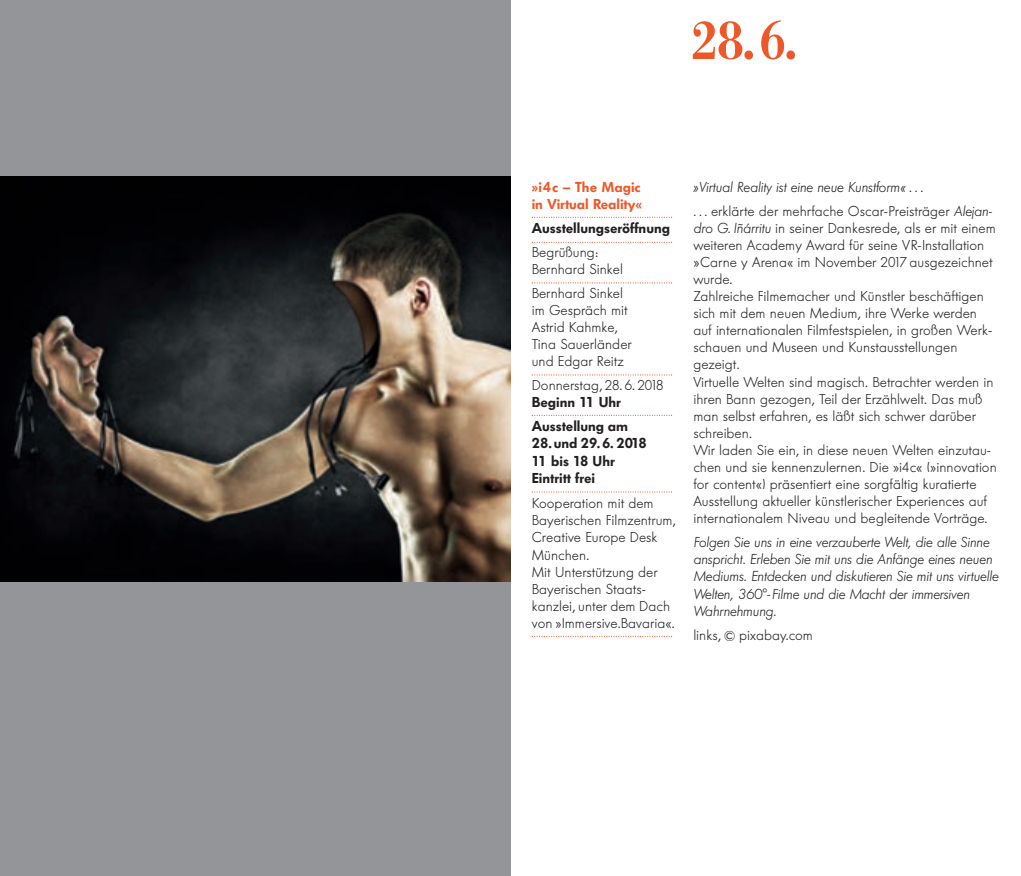
<style>
.page{position:relative;width:1021px;height:876px;background:#fff}
.page>*{position:absolute;margin:0;border:0;box-sizing:border-box;transform-origin:0 0}
.t1{font:500 54.6px "Bodoni Berthold BQ";color:#ee5829;scale:.93 1}
.t2{font:300 14.25px/17.1px "Futura BQ";color:#231f20}
.t3{font:italic 300 14.25px/17.1px "Futura BQ";color:#231f20}
.t4{font:600 14.25px/17.1px "Futura BQ";color:#231f20}
.t5{font:600 14.25px/17.1px "Futura BQ";color:#ee5829}
.s1{font-style:normal}
.s2{font-style:italic}
</style>
<div class="page">
<div style="left:0;top:0;width:510px;height:876px;background:#939598"></div>
<img style="left:0;top:176px;width:510px;height:406px">
<svg style="left:531px;top:217px;width:141px;height:1px"></svg>
<svg style="left:531px;top:242px;width:141px;height:1px"></svg>
<svg style="left:531px;top:282px;width:141px;height:1px"></svg>
<svg style="left:531px;top:374px;width:141px;height:2px"></svg>
<svg style="left:531px;top:415px;width:141px;height:1px"></svg>
<svg style="left:531px;top:491px;width:141px;height:2px"></svg>
<svg style="left:531px;top:636px;width:141px;height:1px"></svg>
<h1 class="t1" style="left:691px;top:9px;width:115px">28.6.</h1>
<p class="t5" style="left:531px;top:179px;width:112px">»i4c – The Magic in Virtual Reality«</p>
<p class="t4" style="left:531px;top:220px;width:140px">Ausstellungseröffnung</p>
<p class="t2" style="left:531px;top:244px;width:93px">Begrüßung:<br>Bernhard Sinkel</p>
<p class="t2" style="left:531px;top:285px;width:101px">Bernhard Sinkel im Gespräch mit<br>Astrid Kahmke,<br>Tina Sauerländer und Edgar Reitz</p>
<p class="t2" style="left:531px;top:377px;width:133px">Donnerstag, 28. 6. 2018</p>
<p class="t4" style="left:531px;top:391px;width:98px;line-height:23.9px">Beginn 11 Uhr<br>Ausstellung am</p>
<p class="t4" style="left:531px;top:435px;width:116px">28.und 29.6. 2018<br>11 bis 18 Uhr<br>Eintritt frei</p>
<p class="t2" style="left:532px;top:495px;width:146px">Kooperation mit dem<br>Bayerischen Filmzentrum,<br>Creative Europe Desk<br>München.<br>Mit Unterstützung der<br>Bayerischen Staats&shy;kanzlei, unter dem Dach von »Immersive.Bavaria«.</p>
<p class="t3" style="left:693px;top:175px;width:300px;line-height:23.9px">»Virtual Reality ist eine neue Kunstform« . . .<br>. . . <span class="s1">erklärte der mehrfache Oscar-Preisträger</span> Alejan-</p>
<p class="t2" style="left:693px;top:219px;width:305px"><span class="s2">dro G. Iñárritu</span> in seiner Dankesrede, als er mit einem weiteren Academy Award für seine VR-Installation »Carne y Arena« im November 2017 ausgezeichnet wurde.<br>Zahlreiche Filmemacher und Künstler beschäftigen sich mit dem neuen Medium, ihre Werke werden auf internationalen Filmfestspielen, in großen Werk&shy;schauen und Museen und Kunstausstellungen gezeigt.<br>Virtuelle Welten sind magisch. Betrachter werden in ihren Bann gezogen, Teil der Erzählwelt. Das muß man selbst erfahren, es läßt sich schwer darüber schreiben.<br>Wir laden Sie ein, in diese neuen Welten einzutau&shy;chen und sie kennenzulernen. Die »i4c« (»innovation for content«) präsentiert eine sorgfältig kuratierte Ausstellung aktueller künstlerischer Experiences auf internationalem Niveau und begleitende Vorträge.</p>
<p class="t3" style="left:693px;top:534px;width:306px">Folgen Sie uns in eine verzauberte Welt, die alle Sinne anspricht. Erleben Sie mit uns die Anfänge eines neuen Mediums. Entdecken und diskutieren Sie mit uns virtuelle Welten, 360°-Filme und die Macht der immersiven Wahrnehmung.</p>
<p class="t2" style="left:693px;top:626px;width:121px">links, © pixabay.com</p>
</div>
